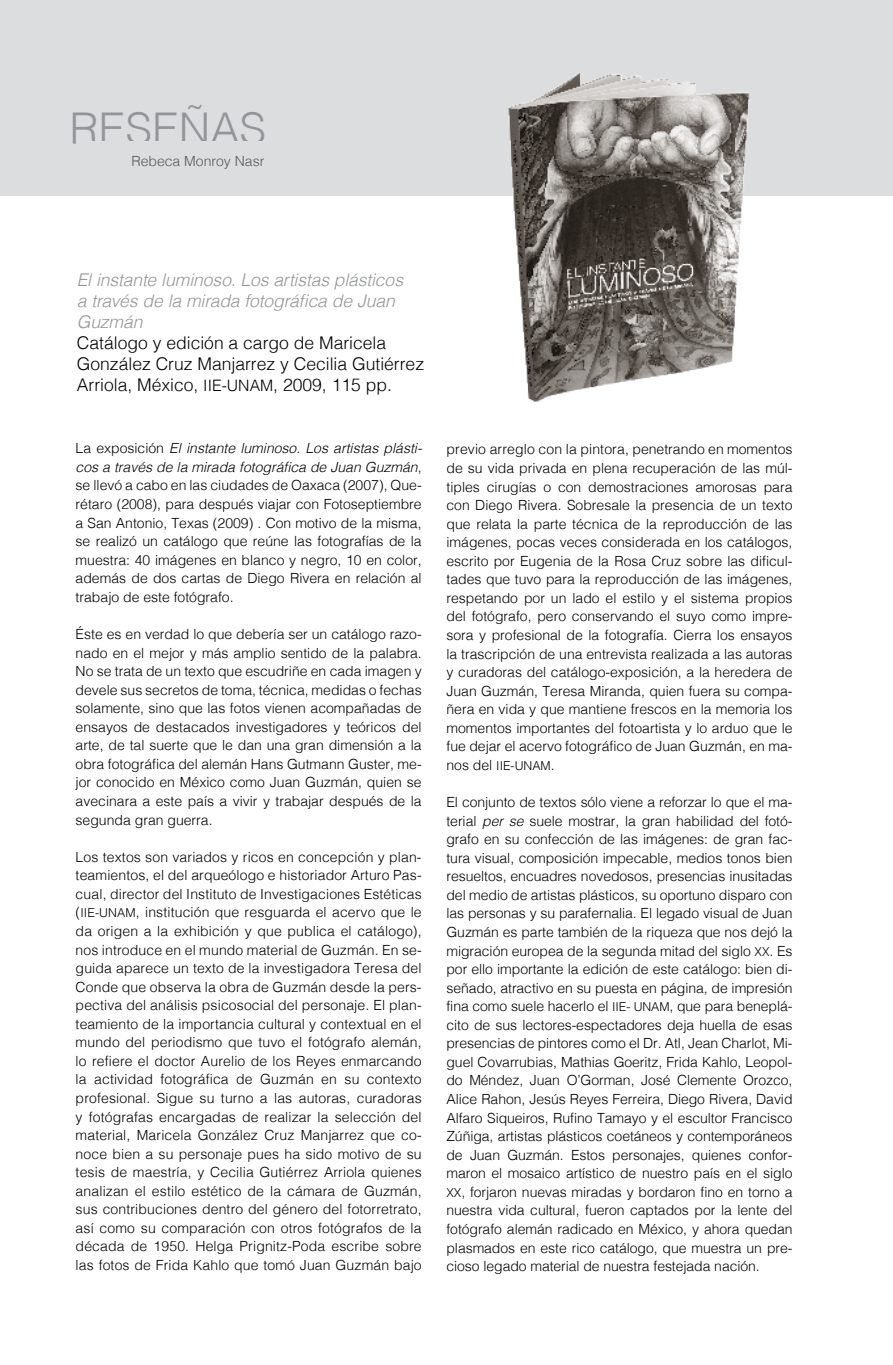
<style>
.page{position:relative;width:893px;height:1365px;background:#fff}
.page>*{position:absolute;margin:0;border:0;box-sizing:border-box;transform-origin:0 0}
.t1{font:300 43.75px "Helvetica";color:#939598}
.t2{font:300 17.5px/21px "Helvetica";color:#000}
.t3{font:italic 300 17.5px/21px "Helvetica";letter-spacing:-.005em;color:#939598}
.t4{font:300 14px/18.6px "Helvetica";color:#000;text-align:justify}
.t5{font:300 14px "Helvetica";color:#58595b}
.t6{font:300 12.25px "Helvetica";color:#000}
.s1{font-size:15.75px}
.s2{font-style:italic}
.s3{font-size:12.25px}
.s4{font-size:14px}
</style>
<div class="page">
<div style="left:0;top:0;width:893px;height:195px;background:#dcddde"></div>
<img style="left:458px;top:72px;width:319px;height:330px">
<h1 class="t1" style="left:69px;top:91px;width:198px">RESEÑAS</h1>
<p class="t5" style="left:131px;top:149px;width:135px">Rebeca Monroy Nasr</p>
<p class="t3" style="left:77px;top:268px;width:328px">El instante luminoso. Los artistas plásticos a través de la mirada fotográfica de Juan<br>Guzmán</p>
<p class="t2" style="left:77px;top:331px;width:349px">Catálogo y edición a cargo de Maricela gonzález Cruz Manjarrez y Cecilia gutiérrez<br>Arriola, México, <span class="s1">IIE-UNAM</span>, 2009, 115 pp.</p>
<p class="t4" style="left:76px;top:438px;width:348px">La exposición <span class="s2">El instante luminoso. Los artistas plásti&shy;cos a través de la mirada fotográfica de Juan Guzmán</span>, se llevó a cabo en las ciudades de Oaxaca (2007), Que&shy;rétaro (2008), para después viajar con Fotoseptiembre a San Antonio, Texas (2009) . Con motivo de la misma, se realizó un catálogo que reúne las fotografías de la muestra: 40 imágenes en blanco y negro, 10 en color, además de dos cartas de Diego Rivera en relación al trabajo de este fotógrafo.</p>
<p class="t4" style="left:76px;top:623px;width:348px">Éste es en verdad lo que debería ser un catálogo razo&shy;nado en el mejor y más amplio sentido de la palabra.<br>No se trata de un texto que escudriñe en cada imagen y devele sus secretos de toma, técnica, medidas o fechas solamente, sino que las fotos vienen acompañadas de ensayos de destacados investigadores y teóricos del arte, de tal suerte que le dan una gran dimensión a la obra fotográfica del alemán Hans gutmann guster, me&shy;jor conocido en México como Juan guzmán, quien se avecinara a este país a vivir y trabajar después de la segunda gran guerra.</p>
<p class="t4" style="left:76px;top:846px;width:348px">Los textos son variados y ricos en concepción y plan&shy;teamientos, el del arqueólogo e historiador Arturo Pas&shy;cual, director del Instituto de Investigaciones Estéticas (<span class="s3">IIE-UNAM</span>, institución que resguarda el acervo que le da origen a la exhibición y que publica el catálogo), nos introduce en el mundo material de guzmán. En se&shy;guida aparece un texto de la investigadora Teresa del Conde que observa la obra de guzmán desde la pers&shy;pectiva del análisis psicosocial del personaje. El plan&shy;teamiento de la importancia cultural y contextual en el mundo del periodismo que tuvo el fotógrafo alemán, lo refiere el doctor Aurelio de los Reyes enmarcando la actividad fotográfica de guzmán en su contexto profesional. Sigue su turno a las autoras, curadoras y fotógrafas encargadas de realizar la selección del material, Maricela gonzález Cruz Manjarrez que co&shy;noce bien a su personaje pues ha sido motivo de su tesis de maestría, y Cecilia gutiérrez Arriola quienes analizan el estilo estético de la cámara de guzmán, sus contribuciones dentro del género del fotorretrato, así como su comparación con otros fotógrafos de la década de 1950. Helga Prignitz-Poda escribe sobre las fotos de Frida Kahlo que tomó Juan guzmán bajo</p>
<p class="t4" style="left:446px;top:439px;width:348px">previo arreglo con la pintora, penetrando en momentos de su vida privada en plena recuperación de las múl&shy;tiples cirugías o con demostraciones amorosas para con Diego Rivera. Sobresale la presencia de un texto que relata la parte técnica de la reproducción de las imágenes, pocas veces considerada en los catálogos, escrito por Eugenia de la Rosa Cruz sobre las dificul&shy;tades que tuvo para la reproducción de las imágenes, respetando por un lado el estilo y el sistema propios del fotógrafo, pero conservando el suyo como impre&shy;sora y profesional de la fotografía. Cierra los ensayos la trascripción de una entrevista realizada a las autoras y curadoras del catálogo-exposición, a la heredera de Juan guzmán, Teresa Miranda, quien fuera su compa&shy;ñera en vida y que mantiene frescos en la memoria los momentos importantes del fotoartista y lo arduo que le fue dejar el acervo fotográfico de Juan guzmán, en ma-</p>
<p class="t6" style="left:446px;top:755px;width:110px"><span class="s4">nos del</span> IIE-UNAM<span class="s4">.</span></p>
<p class="t4" style="left:446px;top:791px;width:348px">El conjunto de textos sólo viene a reforzar lo que el ma&shy;terial <span class="s2">per se</span> suele mostrar, la gran habilidad del fotó&shy;grafo en su confección de las imágenes: de gran fac&shy;tura visual, composición impecable, medios tonos bien resueltos, encuadres novedosos, presencias inusitadas del medio de artistas plásticos, su oportuno disparo con las personas y su parafernalia. El legado visual de Juan guzmán es parte también de la riqueza que nos dejó la migración europea de la segunda mitad del siglo <span class="s3">XX</span>. Es por ello importante la edición de este catálogo: bien di&shy;señado, atractivo en su puesta en página, de impresión fina como suele hacerlo el <span class="s3">IIE- UNAM</span>, que para beneplá&shy;cito de sus lectores-espectadores deja huella de esas presencias de pintores como el Dr. Atl, Jean Charlot, Mi&shy;guel Covarrubias, Mathias goeritz, Frida Kahlo, Leopol&shy;do Méndez, Juan O’gorman, José Clemente Orozco, Alice Rahon, Jesús Reyes Ferreira, Diego Rivera, David Alfaro Siqueiros, Rufino Tamayo y el escultor Francisco Zúñiga, artistas plásticos coetáneos y contemporáneos de Juan guzmán. Estos personajes, quienes confor&shy;maron el mosaico artístico de nuestro país en el siglo <span class="s3">XX</span>, forjaron nuevas miradas y bordaron fino en torno a nuestra vida cultural, fueron captados por la lente del fotógrafo alemán radicado en México, y ahora quedan plasmados en este rico catálogo, que muestra un pre&shy;cioso legado material de nuestra festejada nación.</p>
</div>
